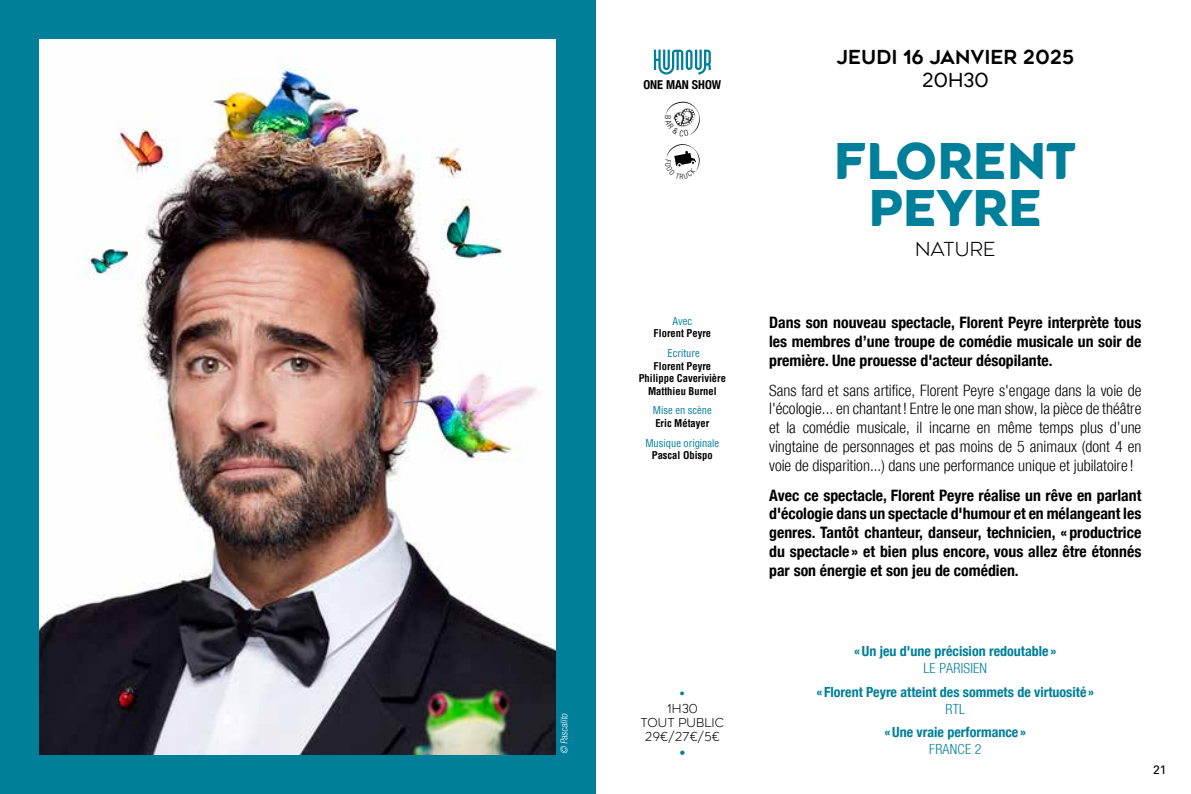
<style>
.page{position:relative;width:1191px;height:794px;background:#fff}
.page>*{position:absolute;margin:0;border:0;box-sizing:border-box;transform-origin:0 0}
.t1{font:700 49px/47.2px "Agenor";color:#007f9a;text-align:center}
.t2{font:19.25px "Agenor";color:#000}
.t3{font:100 19.25px "Agenor";color:#000}
.t4{font:300 19.25px "Agenor";color:#000}
.t5{font:700 condensed 15.75px/18.9px "Helvetica Neue";color:#000;text-align:justify}
.t6{font:300 condensed 15.75px/18.9px "Helvetica Neue";color:#000;text-align:justify}
.t7{font:700 condensed 14px "Helvetica Neue";color:#007f9a}
.t8{font:300 condensed 14px "Helvetica Neue";letter-spacing:.015em;color:#007f9a}
.t9{font:condensed 14px "Helvetica";color:#007f9a}
.t10{font:100 12.25px/14px "Agenor";color:#000;text-align:center}
.t11{font:700 condensed 12.25px "Helvetica Neue";color:#000}
.t12{font:12.25px "Univers LT Std";color:#000}
.t13{font:condensed 12.25px "Helvetica";color:#007f9a}
.t14{font:700 condensed 10.5px/12.6px "Helvetica";color:#000;text-align:center}
.t15{font:condensed 10.5px "Helvetica";color:#007f9a}
.t16{font:italic 300 condensed 9.62px "Helvetica Neue";color:#fff}
</style>
<div class="page">
<div style="left:0;top:0;width:595px;height:794px;background:#007f9a"></div>
<img style="left:40px;top:40px;width:516px;height:714px">
<svg style="left:654px;top:50px;width:57px;height:25px"></svg>
<svg style="left:666px;top:102px;width:34px;height:33px"></svg>
<svg style="left:666px;top:144px;width:33px;height:27px"></svg>
<p class="t16" style="left:559px;top:754px;width:44px;rotate:-90deg">© Pascalito</p>
<p class="t11" style="left:643px;top:77px;width:79px">ONE MAN SHOW</p>
<p class="t15" style="left:672px;top:314px;width:21px">Avec</p>
<p class="t14" style="left:653px;top:327px;width:59px">Florent Peyre</p>
<p class="t15" style="left:667px;top:346px;width:34px">Ecriture</p>
<p class="t14" style="left:638px;top:359px;width:89px">Florent Peyre<br>Philippe Caverivière<br>Matthieu Burnel</p>
<p class="t15" style="left:653px;top:404px;width:60px">Mise en scène</p>
<p class="t14" style="left:655px;top:417px;width:55px">Eric Métayer</p>
<p class="t15" style="left:645px;top:436px;width:75px">Musique originale</p>
<p class="t14" style="left:652px;top:449px;width:62px">Pascal Obispo</p>
<p class="t13" style="left:680px;top:686px;width:6px">•</p>
<p class="t10" style="left:640px;top:701px;width:85px">1H30<br>TOUT PUBLIC<br>29€/27€/5€</p>
<p class="t9" style="left:680px;top:744px;width:6px">•</p>
<p class="t2" style="left:836px;top:45px;width:239px">JEUDI 16 JANVIER 2025</p>
<p class="t4" style="left:921px;top:69px;width:69px">20H30</p>
<h1 class="t1" style="left:834px;top:140px;width:243px">FLORENT<br>PEYRE</h1>
<p class="t3" style="left:915px;top:238px;width:82px">NATURE</p>
<p class="t5" style="left:769px;top:313px;width:374px">Dans son nouveau spectacle, Florent Peyre interprète tous les membres d’une troupe de comédie musicale un soir de première. Une prouesse d'acteur désopilante.</p>
<p class="t6" style="left:769px;top:380px;width:374px">Sans fard et sans artifice, Florent Peyre s'engage dans la voie de l'écologie... en chantant ! Entre le one man show, la pièce de théâtre et la comédie musicale, il incarne en même temps plus d’une vingtaine de personnages et pas moins de 5 animaux (dont 4 en voie de disparition...) dans une performance unique et jubilatoire!</p>
<p class="t5" style="left:769px;top:485px;width:374px">Avec ce spectacle, Florent Peyre réalise un rêve en parlant d'écologie dans un spectacle d'humour et en mélangeant les genres. Tantôt chanteur, danseur, technicien, « productrice du spectacle» et bien plus encore, vous allez être étonnés par son énergie et son jeu de comédien.</p>
<p class="t7" style="left:854px;top:643px;width:204px">«Un jeu d'une précision redoutable »</p>
<p class="t8" style="left:923px;top:660px;width:65px">LE PARISIEN</p>
<p class="t7" style="left:816px;top:683px;width:279px">« Florent Peyre atteint des sommets de virtuosité »</p>
<p class="t8" style="left:945px;top:700px;width:21px">RTL</p>
<p class="t7" style="left:884px;top:724px;width:143px">«Une vraie performance »</p>
<p class="t8" style="left:929px;top:741px;width:54px">FRANCE 2</p>
<p class="t12" style="left:1153px;top:762px;width:15px">21</p>
</div>
